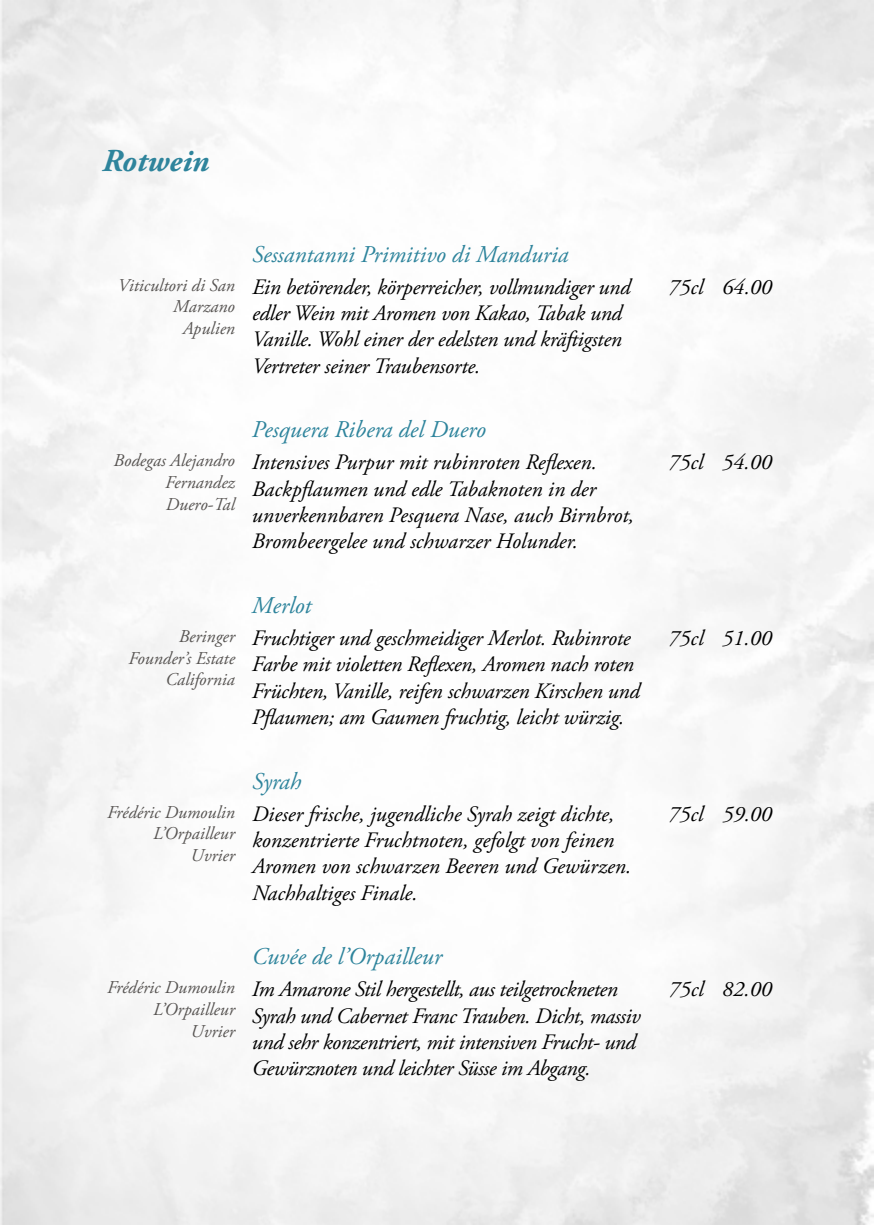
<style>
.page{position:relative;width:874px;height:1225px;background:#fff}
.page>*{position:absolute;margin:0;border:0;box-sizing:border-box;transform-origin:0 0}
.t1{font:italic 700 32px "Adobe Garamond Pro";color:#2e849c}
.t2{font:italic 24px "Adobe Garamond Pro";color:#2e849c}
.t3{font:italic 22px/26.4px "Adobe Garamond Pro";letter-spacing:-.01em;color:#000}
.t4{font:italic 18px/21.6px "Adobe Garamond Pro";color:#575452;text-align:right}
</style>
<div class="page">
<h1 class="t1" style="left:102px;top:142px;width:109px">Rotwein</h1>
<p class="t2" style="left:252px;top:239px;width:318px">Sessantanni Primitivo di Manduria</p>
<p class="t4" style="left:118px;top:275px;width:119px">Viticultori di San<br>Marzano<br>Apulien</p>
<p class="t3" style="left:252px;top:274px;width:380px">Ein betörender, körperreicher, vollmundiger und edler Wein mit Aromen von Kakao, Tabak und Vanille. Wohl einer der edelsten und kräftigsten Vertreter seiner Traubensorte.</p>
<p class="t3" style="left:668px;top:274px;width:105px">75cl 64.00</p>
<p class="t2" style="left:252px;top:415px;width:235px">Pesquera Ribera del Duero</p>
<p class="t4" style="left:165px;top:450px;width:71px;text-align:justify;text-indent:-52px">Bodegas Alejandro Fernandez Duero-Tal</p>
<p class="t3" style="left:252px;top:449px;width:383px">Intensives Purpur mit rubinroten Reflexen.<br>Backpflaumen und edle Tabaknoten in der unverkennbaren Pesquera Nase, auch Birnbrot, Brombeergelee und schwarzer Holunder.</p>
<p class="t3" style="left:668px;top:449px;width:105px">75cl 54.00</p>
<p class="t2" style="left:252px;top:591px;width:61px">Merlot</p>
<p class="t4" style="left:128px;top:626px;width:108px">Beringer<br>Founder’s Estate<br>California</p>
<p class="t3" style="left:252px;top:625px;width:389px">Fruchtiger und geschmeidiger Merlot. Rubinrote Farbe mit violetten Reflexen, Aromen nach roten Früchten, Vanille, reifen schwarzen Kirschen und Pflaumen; am Gaumen fruchtig, leicht würzig.</p>
<p class="t3" style="left:668px;top:625px;width:105px">75cl 51.00</p>
<p class="t2" style="left:252px;top:766px;width:51px">Syrah</p>
<p class="t4" style="left:107px;top:801px;width:129px">Frédéric Dumoulin<br>L’Orpailleur<br>Uvrier</p>
<p class="t3" style="left:252px;top:801px;width:381px">Dieser frische, jugendliche Syrah zeigt dichte, konzentrierte Fruchtnoten, gefolgt von feinen Aromen von schwarzen Beeren und Gewürzen.<br>Nachhaltiges Finale.</p>
<p class="t3" style="left:668px;top:801px;width:105px">75cl 59.00</p>
<p class="t2" style="left:252px;top:942px;width:191px">Cuvée de l’Orpailleur</p>
<p class="t4" style="left:107px;top:977px;width:129px">Frédéric Dumoulin<br>L’Orpailleur<br>Uvrier</p>
<p class="t3" style="left:252px;top:976px;width:390px">Im Amarone Stil hergestellt, aus teilgetrockneten Syrah und Cabernet Franc Trauben. Dicht, massiv und sehr konzentriert, mit intensiven Frucht- und Gewürznoten und leichter Süsse im Abgang.</p>
<p class="t3" style="left:668px;top:976px;width:104px">75cl 82.00</p>
</div>
